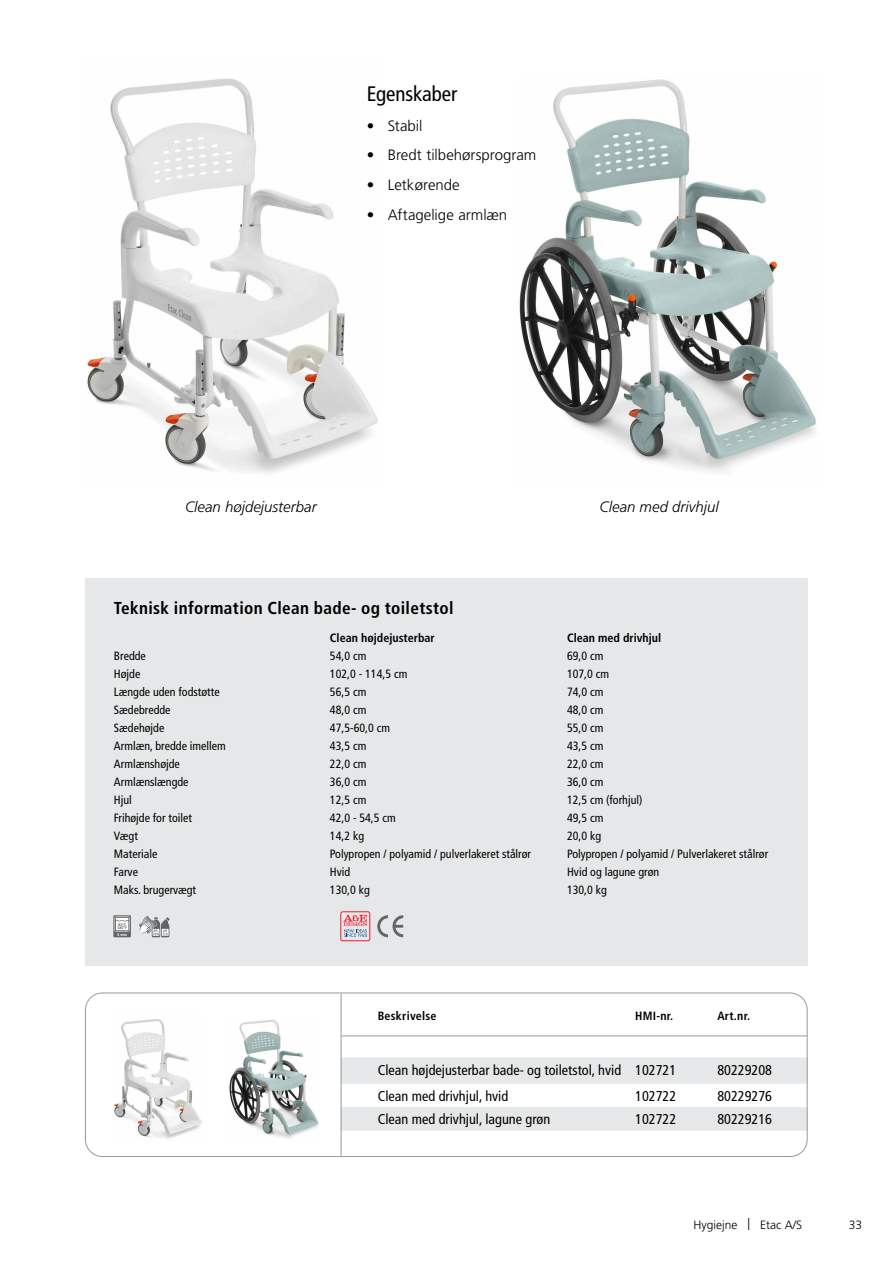
<style>
.page{position:relative;width:893px;height:1263px;background:#fff}
.page>*{position:absolute;margin:0;border:0;box-sizing:border-box;transform-origin:0 0}
.t1{font:condensed 21px "Frutiger";letter-spacing:-.005em;color:#000}
.t2{font:700 condensed 17.25px "Frutiger LT Std";letter-spacing:.02em;color:#000}
.t3{font:300 15px "Frutiger LT Std";color:#000}
.t4{font:italic 300 15px "Frutiger LT Std";color:#000}
.t5{font:condensed 14.25px "Frutiger LT Std";color:#000}
.t6{font:condensed 12px "Frutiger LT Std";color:#000}
.t7{font:700 condensed 12px "Frutiger LT Std";color:#000}
.t8{font:300 12px "Frutiger LT Std";color:#000}
.t9{font:700 condensed 12px "Frutiger LT Std";letter-spacing:.02em;color:#000}
.t10{font:700 4.2px "Calibri";color:#fff}
.t11{font:700 4.05px/3.4px "Calibri";color:#636466}
</style>
<div class="page">
<div style="left:85px;top:578px;width:723px;height:387px;background:#e6e7e8"></div>
<svg style="left:342px;top:1057px;width:466px;height:73px"></svg>
<hr style="left:341px;top:1035px;width:466px;height:1px;background:#949ca1">
<div style="left:85px;top:992px;width:722px;height:165px;border:1px solid #949ca1;border-radius:17px"></div>
<hr style="left:341px;top:993px;width:1px;height:164px;background:#949ca1">
<img style="left:86px;top:78px;width:292px;height:396px">
<img style="left:519px;top:79px;width:297px;height:394px">
<img style="left:114px;top:1019px;width:88px;height:120px">
<img style="left:229px;top:1020px;width:90px;height:119px">
<div style="left:341px;top:911px;width:29px;height:30px;border:1px solid #ed1b2e;border-radius:2px"></div>
<svg style="left:343px;top:915px;width:24px;height:22px"></svg>
<svg style="left:377px;top:915px;width:26px;height:22px"></svg>
<svg style="left:113px;top:915px;width:18px;height:22px"></svg>
<div style="left:115px;top:916px;width:15px;height:15px;border:1px solid #fff;border-radius:2px"></div>
<div style="left:115px;top:917px;width:14px;height:14px;background:#fff"></div>
<div style="left:115px;top:917px;width:14px;height:14px;border:1px solid #636466"></div>
<svg style="left:115px;top:920px;width:14px;height:1px"></svg>
<svg style="left:139px;top:916px;width:31px;height:21px"></svg>
<h1 class="t1" style="left:367px;top:81px;width:92px">Egenskaber</h1>
<p class="t3" style="left:367px;top:117px;width:57px">• Stabil</p>
<p class="t3" style="left:367px;top:147px;width:171px">• Bredt tilbehørsprogram</p>
<p class="t3" style="left:367px;top:176px;width:95px">• Letkørende</p>
<p class="t3" style="left:367px;top:206px;width:142px">• Aftagelige armlæn</p>
<p class="t4" style="left:185px;top:498px;width:133px">Clean højdejusterbar</p>
<p class="t4" style="left:600px;top:498px;width:121px">Clean med drivhjul</p>
<h2 class="t2" style="left:114px;top:598px;width:341px">Teknisk information Clean bade- og toiletstol</h2>
<p class="t7" style="left:330px;top:630px;width:106px">Clean højdejusterbar</p>
<p class="t7" style="left:567px;top:630px;width:96px">Clean med drivhjul</p>
<p class="t6" style="left:114px;top:648px;width:33px">Bredde</p>
<p class="t6" style="left:330px;top:648px;width:38px">54,0 cm</p>
<p class="t6" style="left:567px;top:648px;width:38px">69,0 cm</p>
<p class="t6" style="left:114px;top:666px;width:28px">Højde</p>
<p class="t6" style="left:330px;top:666px;width:79px">102,0 - 114,5 cm</p>
<p class="t6" style="left:567px;top:666px;width:44px">107,0 cm</p>
<p class="t6" style="left:114px;top:684px;width:107px">Længde uden fodstøtte</p>
<p class="t6" style="left:330px;top:684px;width:38px">56,5 cm</p>
<p class="t6" style="left:567px;top:684px;width:38px">74,0 cm</p>
<p class="t6" style="left:114px;top:702px;width:58px">Sædebredde</p>
<p class="t6" style="left:330px;top:702px;width:38px">48,0 cm</p>
<p class="t6" style="left:567px;top:702px;width:38px">48,0 cm</p>
<p class="t6" style="left:114px;top:720px;width:52px">Sædehøjde</p>
<p class="t6" style="left:330px;top:720px;width:62px">47,5-60,0 cm</p>
<p class="t6" style="left:567px;top:720px;width:38px">55,0 cm</p>
<p class="t6" style="left:114px;top:738px;width:113px">Armlæn, bredde imellem</p>
<p class="t6" style="left:330px;top:738px;width:38px">43,5 cm</p>
<p class="t6" style="left:567px;top:738px;width:38px">43,5 cm</p>
<p class="t6" style="left:114px;top:756px;width:67px">Armlænshøjde</p>
<p class="t6" style="left:330px;top:756px;width:38px">22,0 cm</p>
<p class="t6" style="left:567px;top:756px;width:38px">22,0 cm</p>
<p class="t6" style="left:114px;top:774px;width:76px">Armlænslængde</p>
<p class="t6" style="left:330px;top:774px;width:38px">36,0 cm</p>
<p class="t6" style="left:567px;top:774px;width:38px">36,0 cm</p>
<p class="t6" style="left:114px;top:792px;width:19px">Hjul</p>
<p class="t6" style="left:330px;top:792px;width:38px">12,5 cm</p>
<p class="t6" style="left:567px;top:792px;width:77px">12,5 cm (forhjul)</p>
<p class="t6" style="left:114px;top:810px;width:80px">Frihøjde for toilet</p>
<p class="t6" style="left:330px;top:810px;width:67px">42,0 - 54,5 cm</p>
<p class="t6" style="left:567px;top:810px;width:38px">49,5 cm</p>
<p class="t6" style="left:114px;top:828px;width:25px">Vægt</p>
<p class="t6" style="left:330px;top:828px;width:36px">14,2 kg</p>
<p class="t6" style="left:567px;top:828px;width:36px">20,0 kg</p>
<p class="t6" style="left:114px;top:846px;width:45px">Materiale</p>
<p class="t6" style="left:330px;top:846px;width:203px">Polypropen / polyamid / pulverlakeret stålrør</p>
<p class="t6" style="left:567px;top:846px;width:203px">Polypropen / polyamid / Pulverlakeret stålrør</p>
<p class="t6" style="left:114px;top:864px;width:26px">Farve</p>
<p class="t6" style="left:330px;top:864px;width:22px">Hvid</p>
<p class="t6" style="left:567px;top:864px;width:94px">Hvid og lagune grøn</p>
<p class="t6" style="left:114px;top:882px;width:84px">Maks. brugervægt</p>
<p class="t6" style="left:330px;top:882px;width:41px">130,0 kg</p>
<p class="t6" style="left:567px;top:882px;width:41px">130,0 kg</p>
<p class="t11" style="left:117px;top:922px;width:11px">85°C<br>185°F</p>
<p class="t10" style="left:117px;top:931px;width:11px">3 min</p>
<p class="t9" style="left:378px;top:1008px;width:60px">Beskrivelse</p>
<p class="t7" style="left:635px;top:1008px;width:40px">HMI-nr.</p>
<p class="t7" style="left:717px;top:1008px;width:34px">Art.nr.</p>
<p class="t5" style="left:378px;top:1061px;width:300px">Clean højdejusterbar bade- og toiletstol, hvid 102721</p>
<p class="t5" style="left:717px;top:1061px;width:56px">80229208</p>
<p class="t5" style="left:378px;top:1087px;width:132px">Clean med drivhjul, hvid</p>
<p class="t5" style="left:635px;top:1087px;width:43px">102722</p>
<p class="t5" style="left:717px;top:1087px;width:56px">80229276</p>
<p class="t5" style="left:378px;top:1111px;width:174px">Clean med drivhjul, lagune grøn</p>
<p class="t5" style="left:635px;top:1111px;width:43px">102722</p>
<p class="t5" style="left:717px;top:1111px;width:56px">80229216</p>
<p class="t8" style="left:693px;top:1218px;width:110px">Hygiejne | Etac A/S</p>
<p class="t8" style="left:849px;top:1218px;width:15px">33</p>
</div>
